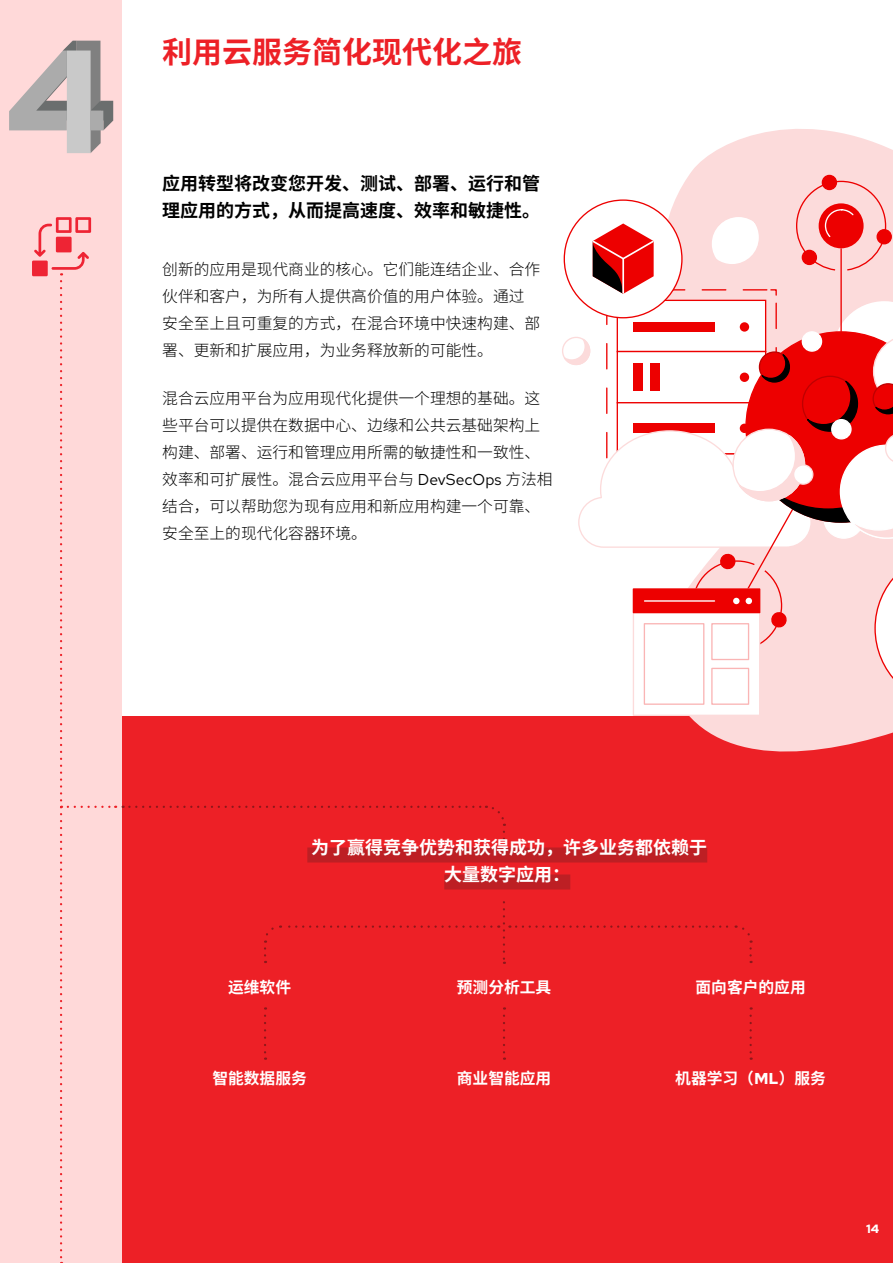
<style>
.page{position:relative;width:893px;height:1263px;background:#fff}
.page>*{position:absolute;margin:0;border:0;box-sizing:border-box;transform-origin:0 0}
.t1{font:700 30px "Noto Sans SC";color:#ed2026}
.t2{font:700 18px/27px "Noto Sans SC";color:#000}
.t3{font:700 18px/27px "Noto Sans SC";color:#fff;text-align:center}
.t4{font:300 15.75px/27px "Noto Sans SC";color:#000}
.t5{font:700 15.75px "Noto Sans SC";color:#fff}
.t6{font:700 12px "Red Hat Text";color:#fff}
.s1{font-family:"Red Hat Text";font-weight:400}
.s2{font-family:"Red Hat Text"}
</style>
<div class="page">
<div style="left:0;top:716px;width:893px;height:547px;background:#ed2026"></div>
<div style="left:0;top:0;width:122px;height:1263px;background:#ffd9d9"></div>
<div style="left:32px;top:261px;width:16px;height:15px;background:#ee2434"></div>
<svg style="left:34px;top:217px;width:57px;height:58px"></svg>
<svg style="left:686px;top:129px;width:207px;height:623px;fill:#fcdbdb"></svg>
<div style="left:822px;top:175px;width:14px;height:14px;background:#ed0000;border-radius:50%"></div>
<div style="left:822px;top:175px;width:15px;height:15px;border:1px solid #ed0000;border-radius:50%"></div>
<div style="left:633px;top:588px;width:127px;height:128px;background:#fff;border:1px solid #fcdbdb"></div>
<svg style="left:562px;top:180px;width:331px;height:527px"></svg>
<svg style="left:9px;top:41px;width:104px;height:112px"></svg>
<svg style="left:123px;top:805px;width:383px;height:21px"></svg>
<svg style="left:516px;top:925px;width:237px;height:38px"></svg>
<svg style="left:498px;top:832px;width:12px;height:132px"></svg>
<svg style="left:264px;top:925px;width:227px;height:38px"></svg>
<svg style="left:264px;top:1016px;width:2px;height:44px"></svg>
<svg style="left:503px;top:1016px;width:2px;height:44px"></svg>
<svg style="left:749px;top:1016px;width:3px;height:44px"></svg>
<svg style="left:60px;top:281px;width:2px;height:982px"></svg>
<svg style="left:68px;top:806px;width:48px;height:2px"></svg>
<div style="left:303px;top:841px;width:409px;height:59px;background:#ed2026"></div>
<div style="left:307px;top:847px;width:400px;height:15px;background:#bd1f24"></div>
<div style="left:444px;top:874px;width:126px;height:15px;background:#bd1f24"></div>
<h1 class="t1" style="left:162px;top:35px;width:361px">利用云服务简化现代化之旅</h1>
<p class="t2" style="left:162px;top:171px;width:379px">应用转型将改变您开发、测试、部署、运行和管理应用的方式，从而提高速度、效率和敏捷性。</p>
<p class="t4" style="left:162px;top:256px;width:379px">创新的应用是现代商业的核心。它们能连结企业、合作伙伴和客户，为所有人提供高价值的用户体验。通过安全至上且可重复的方式，在混合环境中快速构建、部署、更新和扩展应用，为业务释放新的可能性。</p>
<p class="t4" style="left:162px;top:385px;width:392px">混合云应用平台为应用现代化提供一个理想的基础。这些平台可以提供在数据中心、边缘和公共云基础架构上构建、部署、运行和管理应用所需的敏捷性和一致性、效率和可扩展性。混合云应用平台与 <span class="s1">DevSecOps</span> 方法相结合，可以帮助您为现有应用和新应用构建一个可靠、安全至上的现代化容器环境。</p>
<p class="t3" style="left:311px;top:834px;width:398px">为了赢得竞争优势和获得成功，许多业务都依赖于大量数字应用：</p>
<p class="t5" style="left:228px;top:978px;width:64px">运维软件</p>
<p class="t5" style="left:457px;top:978px;width:96px">预测分析工具</p>
<p class="t5" style="left:695px;top:978px;width:112px">面向客户的应用</p>
<p class="t5" style="left:212px;top:1069px;width:96px">智能数据服务</p>
<p class="t5" style="left:457px;top:1069px;width:96px">商业智能应用</p>
<p class="t5" style="left:675px;top:1069px;width:152px">机器学习（<span class="s2">ML</span>）服务</p>
<p class="t6" style="left:866px;top:1221px;width:14px">14</p>
</div>
